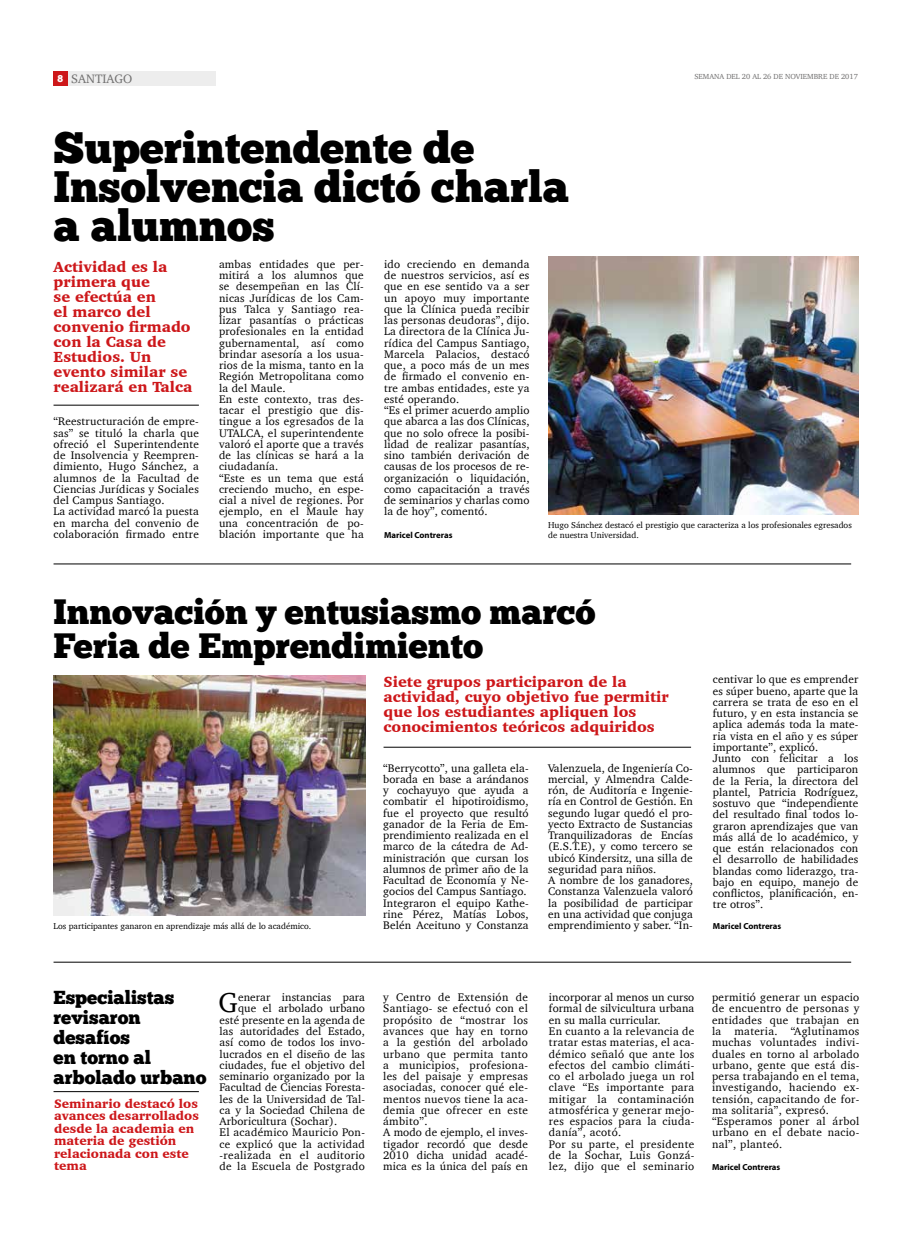
<style>
.page{position:relative;width:904px;height:1241px;background:#fff}
.page>*{position:absolute;margin:0;border:0;box-sizing:border-box;transform-origin:0 0}
.t1{font:43.75px/38.8px "Chunk Five Ex";color:#000}
.t2{font:35px/33.8px "Chunk Five Ex";color:#000}
.t3{font:28px "Charter";color:#000}
.t4{font:18.75px/20px "Chunk Five Ex";color:#000}
.t5{font:900 15px/15px "Charter";color:#cd171a}
.t6{font:900 12.5px/12.5px "Charter";color:#cd171a}
.t7{font:12.5px "Charter";color:#706f6f}
.t8{font:11.25px/11.2px "Charter";letter-spacing:.02em;color:#000}
.t9{font:8.75px/10.5px "Charter";color:#000}
.t10{font:700 8.75px "Myriad Pro";color:#000}
.t11{font:7.5px "Charter";color:#706f6f}
.s1{font-family:"Chunk Five Ex";font-size:10px;color:#fff}
</style>
<div class="page">
<div style="left:53px;top:71px;width:15px;height:15px;background:#cd171a"></div>
<div style="left:69px;top:71px;width:147px;height:15px;background:#ededed"></div>
<hr style="left:54px;top:405px;width:145px;height:1px;background:#000">
<hr style="left:54px;top:1091px;width:145px;height:1px;background:#000">
<hr style="left:54px;top:563px;width:797px;height:1px;background:#000">
<hr style="left:54px;top:961px;width:797px;height:1px;background:#000">
<img style="left:548px;top:257px;width:310px;height:257px">
<img style="left:54px;top:675px;width:312px;height:240px">
<hr style="left:383px;top:746px;width:308px;height:1px;background:#000">
<p class="t7" style="left:58px;top:68px;width:76px"><span class="s1">8</span> SANTIAGO</p>
<h1 class="t1" style="left:54px;top:127px;width:517px">Superintendente de<br>Insolvencia dictó charla a alumnos</h1>
<p class="t11" style="left:694px;top:70px;width:165px">SEMANA DEL 20 AL 26 DE NOVIEMBRE DE 2017</p>
<h3 class="t5" style="left:54px;top:258px;width:140px">Actividad es la primera que<br>se efectúa en<br>el marco del convenio firmado con la Casa de<br>Estudios. Un evento similar se realizará en Talca</h3>
<p class="t8" style="left:54px;top:416px;width:147px">“Reestructuración de empre&shy;sas” se tituló la charla que ofreció el Superintendente de Insolvencia y Reempren&shy;dimiento, Hugo Sánchez, a alumnos de la Facultad de<br>Ciencias Jurídicas y Sociales del Campus Santiago.<br>La actividad marcó la puesta en marcha del convenio de colaboración firmado entre</p>
<p class="t8" style="left:219px;top:258px;width:146px">ambas entidades que per&shy;mitirá a los alumnos que se desempeñan en las Clí&shy;nicas Jurídicas de los Cam&shy;pus Talca y Santiago rea&shy;lizar pasantías o prácticas profesionales en la entidad gubernamental, así como brindar asesoría a los usua&shy;rios de la misma, tanto en la<br>Región Metropolitana como la del Maule.<br>En este contexto, tras des&shy;tacar el prestigio que dis&shy;tingue a los egresados de la<br>UTALCA, el superintendente valoró el aporte que a través de las clínicas se hará a la ciudadanía.<br>“Este es un tema que está creciendo mucho, en espe&shy;cial a nivel de regiones. Por ejemplo, en el Maule hay una concentración de po&shy;blación importante que ha</p>
<p class="t8" style="left:384px;top:258px;width:147px">ido creciendo en demanda de nuestros servicios, así es que en ese sentido va a ser un apoyo muy importante que la Clínica pueda recibir las personas deudoras”, dijo.<br>La directora de la Clínica Ju&shy;rídica del Campus Santiago,<br>Marcela Palacios, destacó que, a poco más de un mes de firmado el convenio en&shy;tre ambas entidades, este ya esté operando.<br>“Es el primer acuerdo amplio que abarca a las dos Clínicas, que no solo ofrece la posibi&shy;lidad de realizar pasantías, sino también derivación de causas de los procesos de re&shy;organización o liquidación, como capacitación a través de seminarios y charlas como la de hoy”, comentó.</p>
<p class="t10" style="left:384px;top:529px;width:70px">Maricel Contreras</p>
<p class="t9" style="left:548px;top:519px;width:305px">Hugo Sánchez destacó el prestigio que caracteriza a los profesionales egresados de nuestra Universidad.</p>
<h2 class="t2" style="left:54px;top:594px;width:543px">Innovación y entusiasmo marcó<br>Feria de Emprendimiento</h2>
<p class="t9" style="left:54px;top:920px;width:259px">Los participantes ganaron en aprendizaje más allá de lo académico.</p>
<h3 class="t5" style="left:383px;top:674px;width:287px">Siete grupos participaron de la actividad, cuyo objetivo fue permitir que los estudiantes apliquen los conocimientos teóricos adquiridos</h3>
<p class="t8" style="left:383px;top:761px;width:147px">“Berrycotto”, una galleta ela&shy;borada en base a arándanos y cochayuyo que ayuda a combatir el hipotiroidismo, fue el proyecto que resultó ganador de la Feria de Em&shy;prendimiento realizada en el marco de la cátedra de Ad&shy;ministración que cursan los alumnos de primer año de la<br>Facultad de Economía y Ne&shy;gocios del Campus Santiago.<br>Integraron el equipo Kathe&shy;rine Pérez, Matías Lobos,<br>Belén Aceituno y Constanza</p>
<p class="t8" style="left:548px;top:761px;width:146px">Valenzuela, de Ingeniería Co&shy;mercial, y Almendra Calde&shy;rón, de Auditoría e Ingenie&shy;ría en Control de Gestión. En segundo lugar quedó el pro&shy;yecto Extracto de Sustancias<br>Tranquilizadoras de Encías (E.S.T.E), y como tercero se ubicó Kindersitz, una silla de seguridad para niños.<br>A nombre de los ganadores,<br>Constanza Valenzuela valoró la posibilidad de participar en una actividad que conjuga emprendimiento y saber. “In-</p>
<p class="t8" style="left:713px;top:673px;width:147px">centivar lo que es emprender es súper bueno, aparte que la carrera se trata de eso en el futuro, y en esta instancia se aplica además toda la mate&shy;ria vista en el año y es súper importante”, explicó.<br>Junto con felicitar a los alumnos que participaron de la Feria, la directora del plantel, Patricia Rodríguez, sostuvo que “independiente del resultado final todos lo&shy;graron aprendizajes que van más allá de lo académico, y que están relacionados con el desarrollo de habilidades blandas como liderazgo, tra&shy;bajo en equipo, manejo de conflictos, planificación, en&shy;tre otros”.</p>
<p class="t10" style="left:713px;top:920px;width:70px">Maricel Contreras</p>
<h3 class="t4" style="left:54px;top:986px;width:154px">Especialistas revisaron desafíos<br>en torno al arbolado urbano</h3>
<h3 class="t3" style="left:218px;top:978px;width:21px">G</h3>
<p class="t8" style="left:238px;top:991px;width:128px">enerar instancias para</p>
<p class="t8" style="left:238px;top:1002px;width:128px">que el arbolado urbano</p>
<p class="t8" style="left:219px;top:1013px;width:147px">esté presente en la agenda de</p>
<p class="t8" style="left:219px;top:1025px;width:147px">las autoridades del Estado,</p>
<p class="t8" style="left:219px;top:1036px;width:147px">así como de todos los invo-</p>
<p class="t8" style="left:219px;top:1047px;width:147px">lucrados en el diseño de las</p>
<p class="t8" style="left:219px;top:1058px;width:147px">ciudades, fue el objetivo del</p>
<p class="t8" style="left:219px;top:1070px;width:147px">seminario organizado por la</p>
<p class="t8" style="left:219px;top:1081px;width:147px">Facultad de Ciencias Foresta-</p>
<p class="t8" style="left:219px;top:1092px;width:147px">les de la Universidad de Tal-</p>
<p class="t8" style="left:219px;top:1103px;width:147px">ca y la Sociedad Chilena de</p>
<p class="t8" style="left:219px;top:1115px;width:119px">Arboricultura (Sochar).</p>
<p class="t8" style="left:219px;top:1126px;width:147px">El académico Mauricio Pon-</p>
<p class="t8" style="left:219px;top:1137px;width:147px">ce explicó que la actividad</p>
<p class="t8" style="left:219px;top:1148px;width:147px">-realizada en el auditorio</p>
<p class="t8" style="left:219px;top:1160px;width:147px">de la Escuela de Postgrado</p>
<p class="t6" style="left:54px;top:1096px;width:146px">Seminario destacó los avances desarrollados desde la academia en materia de gestión relacionada con este tema</p>
<p class="t8" style="left:383px;top:991px;width:146px">y Centro de Extensión de<br>Santiago- se efectuó con el propósito de “mostrar los avances que hay en torno a la gestión del arbolado urbano que permita tanto a municipios, profesiona&shy;les del paisaje y empresas asociadas, conocer qué ele&shy;mentos nuevos tiene la aca&shy;demia que ofrecer en este ámbito”.<br>A modo de ejemplo, el inves&shy;tigador recordó que desde<br>2010 dicha unidad acadé&shy;mica es la única del país en</p>
<p class="t8" style="left:549px;top:991px;width:147px">incorporar al menos un curso formal de silvicultura urbana en su malla curricular.<br>En cuanto a la relevancia de tratar estas materias, el aca&shy;démico señaló que ante los efectos del cambio climáti&shy;co el arbolado juega un rol clave “Es importante para mitigar la contaminación atmosférica y generar mejo&shy;res espacios para la ciuda&shy;danía”, acotó.<br>Por su parte, el presidente de la Sochar, Luis Gonzá&shy;lez, dijo que el seminario</p>
<p class="t8" style="left:712px;top:991px;width:149px">permitió generar un espacio de encuentro de personas y entidades que trabajan en la materia. “Aglutinamos muchas voluntades indivi&shy;duales en torno al arbolado urbano, gente que está dis&shy;persa trabajando en el tema, investigando, haciendo ex&shy;tensión, capacitando de for&shy;ma solitaria”, expresó. “Esperamos poner al árbol urbano en el debate nacio&shy;nal”, planteó.</p>
<p class="t10" style="left:712px;top:1161px;width:70px">Maricel Contreras</p>
</div>
